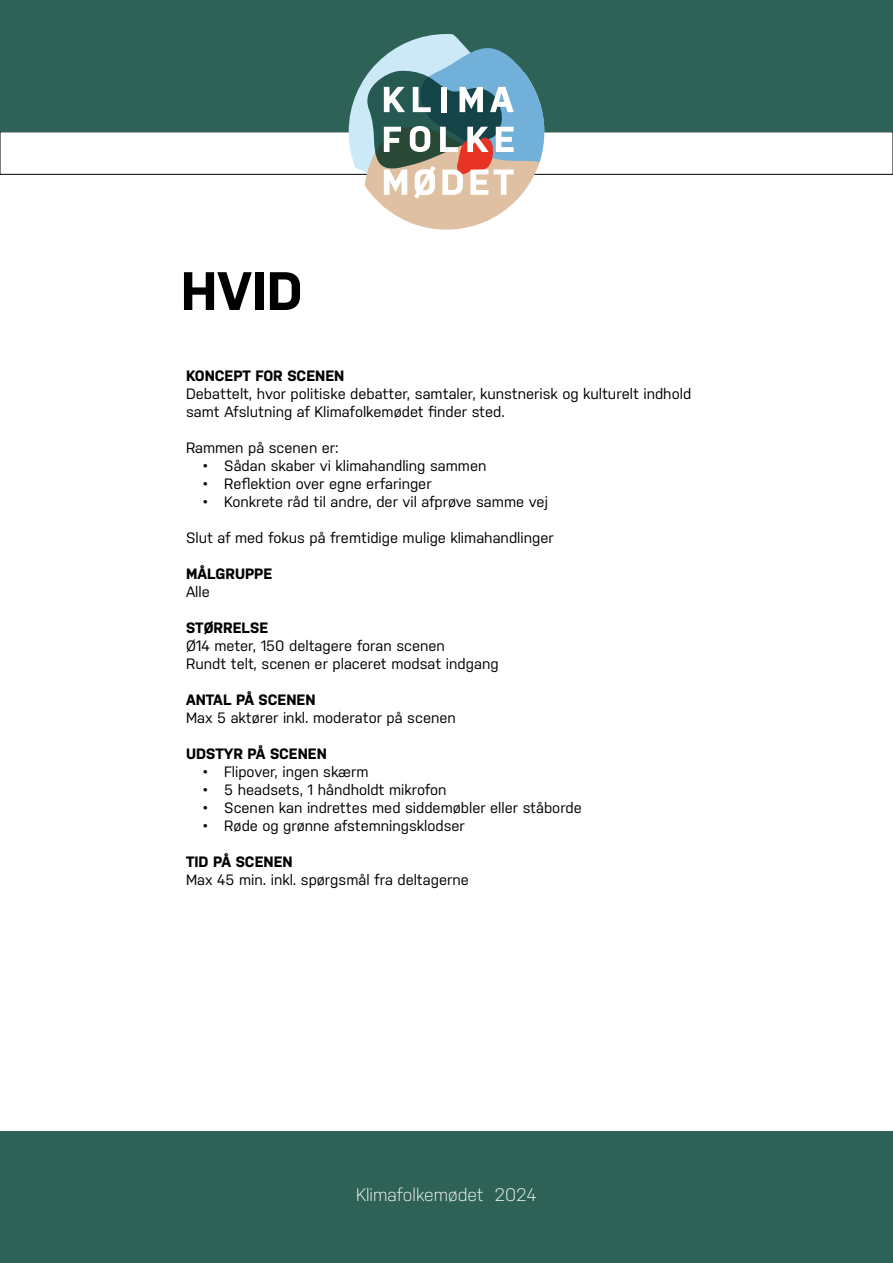
<style>
.page{position:relative;width:893px;height:1263px;background:#fff}
.page>*{position:absolute;margin:0;border:0;box-sizing:border-box;transform-origin:0 0}
.t1{font:700 54px "Nudista";color:#000}
.t2{font:300 18px "Nudista";color:#fff}
.t3{font:15px/18px "Nudista";color:#000}
.t4{font:700 15px "Nudista";color:#000}
</style>
<div class="page">
<div style="left:0;top:1131px;width:893px;height:132px;background:#2f6257"></div>
<div style="left:0;top:131px;width:893px;height:44px;border:1px solid #000"></div>
<div style="left:0;top:0;width:893px;height:132px;background:#2f6257"></div>
<svg style="left:349px;top:34px;width:195px;height:196px"></svg>
<h1 class="t1" style="left:181px;top:260px;width:123px">HVID</h1>
<p class="t4" style="left:186px;top:367px;width:160px">KONCEPT FOR SCENEN</p>
<p class="t3" style="left:186px;top:385px;width:507px">Debattelt, hvor politiske debatter, samtaler, kunstnerisk og kulturelt indhold samt Afslutning af Klimafolkemødet finder sted.</p>
<p class="t3" style="left:186px;top:439px;width:154px">Rammen på scenen er:</p>
<p class="t3" style="left:203px;top:457px;width:285px">• Sådan skaber vi klimahandling sammen</p>
<p class="t3" style="left:203px;top:475px;width:230px">• Reflektion over egne erfaringer</p>
<p class="t3" style="left:203px;top:493px;width:346px">• Konkrete råd til andre, der vil afprøve samme vej</p>
<p class="t3" style="left:186px;top:529px;width:369px">Slut af med fokus på fremtidige mulige klimahandlinger</p>
<p class="t4" style="left:186px;top:565px;width:88px">MÅLGRUPPE</p>
<p class="t3" style="left:186px;top:583px;width:25px">Alle</p>
<p class="t4" style="left:186px;top:619px;width:84px">STØRRELSE</p>
<p class="t3" style="left:186px;top:637px;width:314px">Ø14 meter, 150 deltagere foran scenen<br>Rundt telt, scenen er placeret modsat indgang</p>
<p class="t4" style="left:186px;top:691px;width:131px">ANTAL PÅ SCENEN</p>
<p class="t3" style="left:186px;top:709px;width:271px">Max 5 aktører inkl. moderator på scenen</p>
<p class="t4" style="left:186px;top:745px;width:142px">UDSTYR PÅ SCENEN</p>
<p class="t3" style="left:203px;top:763px;width:167px">• Flipover, ingen skærm</p>
<p class="t3" style="left:203px;top:781px;width:245px">• 5 headsets, 1 håndholdt mikrofon</p>
<p class="t3" style="left:203px;top:799px;width:380px">• Scenen kan indrettes med siddemøbler eller ståborde</p>
<p class="t3" style="left:203px;top:817px;width:263px">• Røde og grønne afstemningsklodser</p>
<p class="t4" style="left:186px;top:853px;width:108px">TID PÅ SCENEN</p>
<p class="t3" style="left:186px;top:871px;width:284px">Max 45 min. inkl. spørgsmål fra deltagerne</p>
<p class="t2" style="left:356px;top:1184px;width:182px">Klimafolkemødet 2024</p>
</div>
